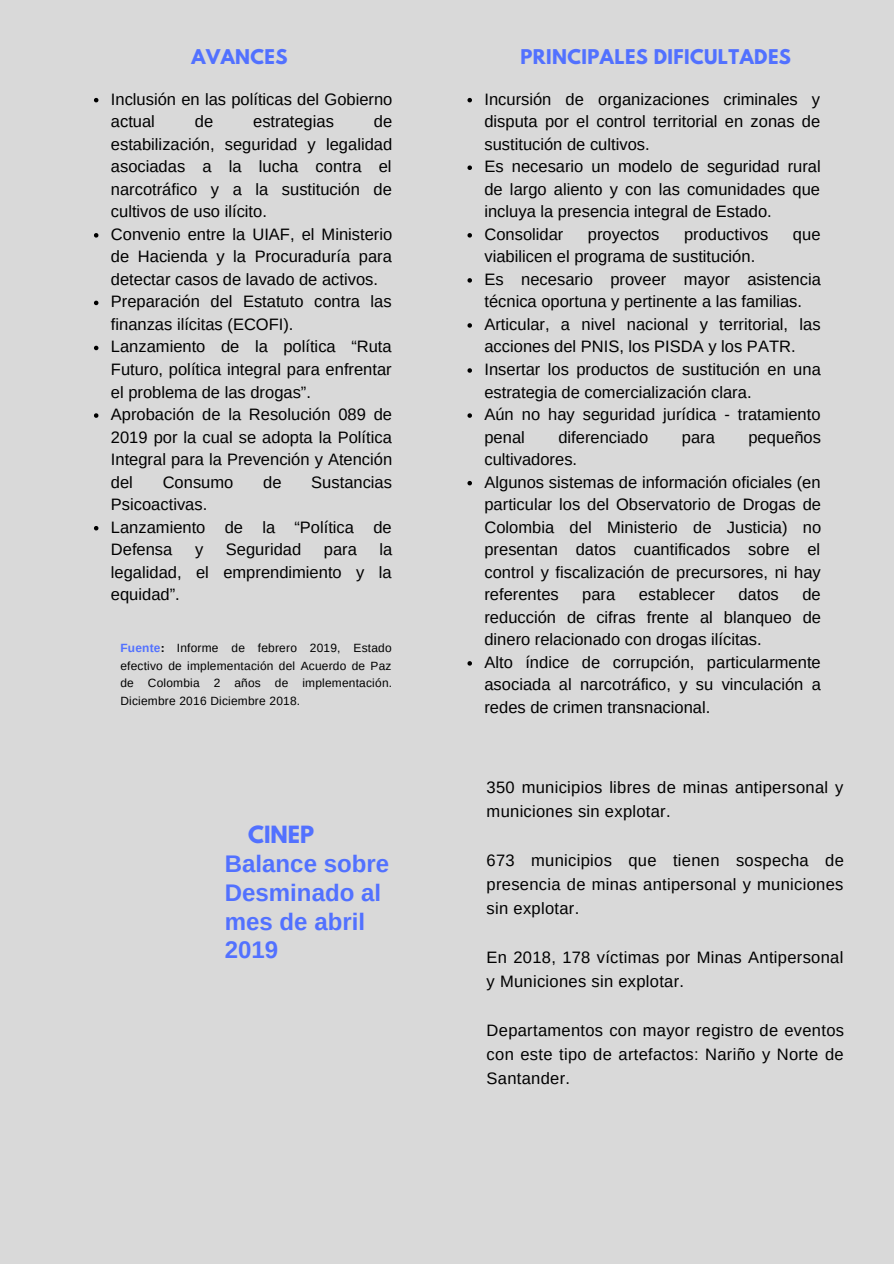
<style>
.page{position:relative;width:894px;height:1264px;background:#fff}
.page>*{position:absolute;margin:0;border:0;box-sizing:border-box;transform-origin:0 0}
.t1{font:700 24px/28.7px "Arimo";color:#5271ff}
.t2{font:700 21px "League Spartan";color:#5271ff}
.t3{font:700 18px "League Spartan";letter-spacing:.025em;color:#5271ff}
.t4{font:16.5px/22.5px "Arimo";color:#000}
.t5{font:16.5px/24.3px "Arimo";letter-spacing:.02em;color:#000}
.t6{font:11.85px/17.5px "Arimo";letter-spacing:.02em;color:#000;text-align:justify}
.s1{font-weight:700;color:#5271ff}
.s2{font-weight:700}
</style>
<div class="page">
<div style="left:0;top:0;width:893px;height:1263px;background:#d9d9d9"></div>
<svg style="left:94px;top:98px;width:4px;height:4px"></svg>
<svg style="left:94px;top:233px;width:4px;height:4px"></svg>
<svg style="left:94px;top:301px;width:4px;height:4px"></svg>
<svg style="left:94px;top:346px;width:4px;height:4px"></svg>
<svg style="left:94px;top:413px;width:4px;height:5px"></svg>
<svg style="left:94px;top:526px;width:4px;height:4px"></svg>
<svg style="left:467px;top:98px;width:5px;height:4px"></svg>
<svg style="left:467px;top:165px;width:5px;height:5px"></svg>
<svg style="left:467px;top:233px;width:5px;height:4px"></svg>
<svg style="left:467px;top:278px;width:5px;height:5px"></svg>
<svg style="left:467px;top:323px;width:5px;height:5px"></svg>
<svg style="left:467px;top:368px;width:5px;height:5px"></svg>
<svg style="left:467px;top:413px;width:5px;height:5px"></svg>
<svg style="left:467px;top:481px;width:5px;height:4px"></svg>
<svg style="left:467px;top:661px;width:5px;height:4px"></svg>
<p class="t3" style="left:191px;top:48px;width:97px">AVANCES</p>
<p class="t3" style="left:520px;top:48px;width:272px">PRINCIPALES DIFICULTADES</p>
<p class="t4" style="left:111px;top:88px;width:283px">Inclusión en las políticas del Gobierno actual</p>
<p class="t4" style="left:484px;top:88px;width:338px">Incursión de organizaciones criminales y disputa por el control territorial en zonas de sustitución de cultivos.<br>Es necesario un modelo de seguridad rural de largo aliento y con las comunidades que incluya la presencia integral de Estado.<br>Consolidar</p>
<p class="t4" style="left:111px;top:110px;width:283px;text-indent:263px">de estabilización, seguridad y legalidad asociadas a la lucha contra el narcotráfico y a la sustitución de cultivos de uso ilícito.<br>Convenio entre la UIAF, el Ministerio de Hacienda y la Procuraduría para detectar casos de lavado de activos.<br>Preparación del Estatuto contra las finanzas ilícitas (ECOFI).<br>Lanzamiento de la política “Ruta<br>Futuro, política integral para enfrentar el problema de las drogas”.<br>Aprobación de la Resolución 089 de<br>2019 por la cual se adopta la Política<br>Integral para la Prevención y Atención del</p>
<p class="t4" style="left:195px;top:110px;width:20px">de</p>
<p class="t4" style="left:253px;top:110px;width:82px">estrategias</p>
<p class="t4" style="left:587px;top:223px;width:73px">proyectos</p>
<p class="t4" style="left:683px;top:223px;width:86px">productivos</p>
<p class="t4" style="left:792px;top:223px;width:29px">que</p>
<p class="t4" style="left:484px;top:245px;width:338px">viabilicen el programa de sustitución.<br>Es necesario proveer mayor asistencia técnica oportuna y pertinente a las familias.<br>Articular, a nivel nacional y territorial, las acciones del PNIS, los PISDA y los PATR.<br>Insertar los productos de sustitución en una estrategia de comercialización clara.<br>Aún no hay seguridad jurídica - tratamiento penal</p>
<p class="t4" style="left:558px;top:425px;width:91px">diferenciado</p>
<p class="t4" style="left:681px;top:425px;width:35px">para</p>
<p class="t4" style="left:748px;top:425px;width:74px">pequeños</p>
<p class="t4" style="left:484px;top:448px;width:338px">cultivadores.<br>Algunos sistemas de información oficiales (en particular los del Observatorio de Drogas de Colombia del Ministerio de Justicia) no presentan datos cuantificados sobre el control y fiscalización de precursores, ni hay referentes</p>
<p class="t4" style="left:163px;top:470px;width:72px">Consumo</p>
<p class="t4" style="left:263px;top:470px;width:20px">de</p>
<p class="t4" style="left:311px;top:470px;width:82px">Sustancias</p>
<p class="t4" style="left:111px;top:493px;width:282px">Psicoactivas.<br>Lanzamiento de la “Política de<br>Defensa</p>
<p class="t4" style="left:111px;top:538px;width:283px;text-align:justify;text-indent:268px">la legalidad, el emprendimiento y la equidad”.</p>
<p class="t4" style="left:195px;top:538px;width:10px">y</p>
<p class="t4" style="left:226px;top:538px;width:77px">Seguridad</p>
<p class="t4" style="left:324px;top:538px;width:35px">para</p>
<p class="t4" style="left:484px;top:583px;width:338px;text-indent:318px">de reducción de cifras frente al blanqueo de dinero relacionado con drogas ilícitas.<br>Alto índice de corrupción, particularmente asociada al narcotráfico, y su vinculación a redes de crimen transnacional.</p>
<p class="t4" style="left:582px;top:583px;width:35px">para</p>
<p class="t4" style="left:638px;top:583px;width:78px">establecer</p>
<p class="t4" style="left:738px;top:583px;width:42px">datos</p>
<p class="t6" style="left:120px;top:639px;width:273px"><span class="s1">Fuente</span><span class="s2">:</span> Informe de febrero 2019, Estado efectivo de implementación del Acuerdo de Paz de Colombia 2 años de implementación.<br>Diciembre 2016 Diciembre 2018.</p>
<p class="t2" style="left:248px;top:823px;width:67px">CINEP</p>
<h1 class="t1" style="left:225px;top:849px;width:166px">Balance sobre<br>Desminado al mes de abril<br>2019</h1>
<p class="t5" style="left:486px;top:774px;width:358px">350 municipios libres de minas antipersonal y municiones sin explotar.</p>
<p class="t4" style="left:486px;top:847px;width:359px;line-height:24.3px;text-align:justify">673 municipios que tienen sospecha de presencia de minas antipersonal y municiones sin explotar.</p>
<p class="t5" style="left:486px;top:944px;width:358px">En 2018, 178 víctimas por Minas Antipersonal y Municiones sin explotar.</p>
<p class="t4" style="left:486px;top:1017px;width:359px;line-height:24.3px;text-align:justify">Departamentos con mayor registro de eventos con este tipo de artefactos: Nariño y Norte de Santander.</p>
</div>
